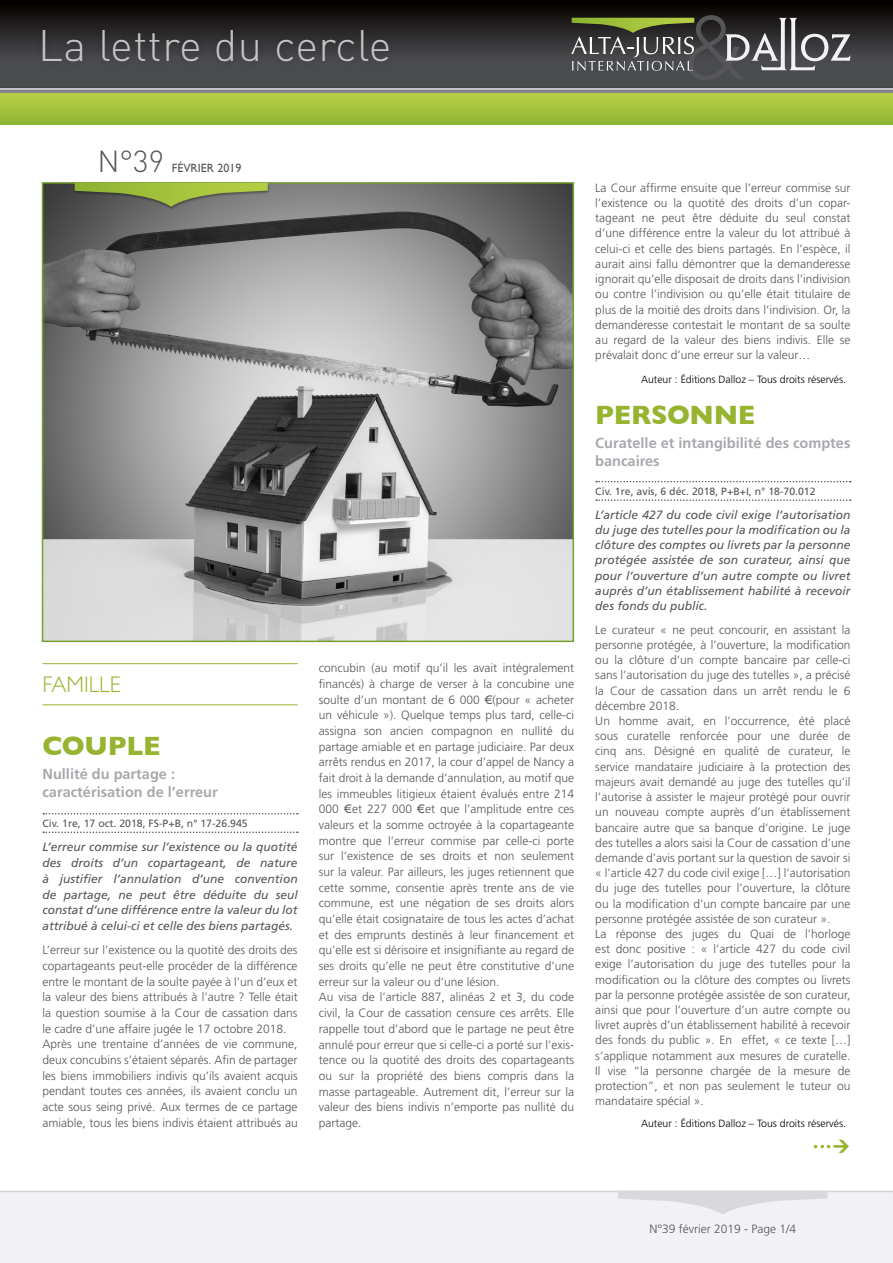
<style>
.page{position:relative;width:893px;height:1263px;background:#fff}
.page>*{position:absolute;margin:0;border:0;box-sizing:border-box;transform-origin:0 0}
.t1{font:300 95.85px "Gill Sans";color:#565658}
.t2{font:300 43.5px "DIN";letter-spacing:.01em;color:#c5c5c8}
.t3{font:300 30px "DIN";color:#565658}
.t4{font:700 27px "Gill Sans";letter-spacing:-.01em;color:#96b42f}
.t5{font:300 22.5px "Gill Sans";color:#96b42f}
.t6{font:700 14.55px/18.1px "Frutiger";color:#a8a9ae}
.t7{font:300 12px/15.1px "Frutiger";color:#565658}
.t8{font:italic 12px/15.1px "Frutiger";color:#565658;text-align:justify}
.t9{font:12px "Gill Sans";color:#565658}
.t10{font:300 10.5px "Frutiger";color:#000}
.t11{font:10.5px "Frutiger";color:#565658}
</style>
<div class="page">
<div style="left:0;top:1190px;width:893px;height:73px;background:#f2f1f3"></div>
<hr style="left:43px;top:663px;width:255px;height:1px;background:#96b42f">
<hr style="left:43px;top:704px;width:255px;height:1px;background:#96b42f">
<svg style="left:43px;top:813px;width:255px;height:1px"></svg>
<svg style="left:43px;top:831px;width:255px;height:2px"></svg>
<svg style="left:596px;top:481px;width:255px;height:1px"></svg>
<svg style="left:596px;top:499px;width:255px;height:2px"></svg>
<img style="left:45px;top:185px;width:526px;height:454px">
<div style="left:42px;top:182px;width:532px;height:460px;border:2px solid #76a02d"></div>
<svg style="left:0;top:0;width:893px;height:87px;background:#2d2d2d"></svg>
<div style="left:35px;top:22px;width:362px;height:47px;background:#000;opacity:.2"></div>
<svg style="left:0;top:93px;width:893px;height:31px;background:#a3c23c"></svg>
<hr style="left:0;top:87px;width:893px;height:2px;background:#47453e">
<hr style="left:0;top:89px;width:893px;height:2px;background:#c3c4c7">
<hr style="left:0;top:90px;width:893px;height:2px;background:#7d7a7a">
<hr style="left:0;top:91px;width:893px;height:2px;background:#88878a">
<svg style="left:571px;top:18px;width:123px;height:53px;background:#606452"></svg>
<svg style="left:725px;top:18px;width:126px;height:52px"></svg>
<svg style="left:618px;top:1191px;width:210px;height:24px"></svg>
<div style="left:73px;top:183px;width:197px;height:28px;background:#000;opacity:.33"></div>
<svg style="left:75px;top:183px;width:193px;height:24px;background:#849350"></svg>
<h2 class="t2" style="left:38px;top:19px;width:355px">La lettre du cercle</h2>
<h1 class="t1" style="left:685px;top:-28px;width:60px">&amp;</h1>
<h3 class="t3" style="left:97px;top:143px;width:68px">N°39</h3>
<p class="t9" style="left:172px;top:161px;width:71px">FÉVRIER 2019</p>
<h3 class="t5" style="left:43px;top:667px;width:80px">FAMILLE</h3>
<h3 class="t4" style="left:43px;top:724px;width:120px">COUPLE</h3>
<p class="t6" style="left:43px;top:765px;width:177px">Nullité du partage : caractérisation de l’erreur</p>
<p class="t11" style="left:43px;top:817px;width:207px">Civ. 1re, 17 oct. 2018, FS-P+B, n° 17-26.945</p>
<p class="t8" style="left:43px;top:839px;width:257px;line-height:15.8px">L’erreur commise sur l’existence ou la quotité des droits d’un copartageant, de nature à justifier l’annulation d’une convention de partage, ne peut être déduite du seul constat d’une différence entre la valeur du lot attribué à celui-ci et celle des biens partagés.</p>
<p class="t7" style="left:43px;top:942px;width:257px;line-height:15.8px">L’erreur sur l’existence ou la quotité des droits des copartageants peut-elle procéder de la différence entre le montant de la soulte payée à l’un d’eux et la valeur des biens attribués à l’autre ? Telle était la question soumise à la Cour de cassation dans le cadre d’une affaire jugée le 17 octobre 2018.<br>Après une trentaine d’années de vie commune, deux concubins s’étaient séparés. Afin de partager les biens immobiliers indivis qu’ils avaient acquis pendant toutes ces années, ils avaient conclu un acte sous seing privé. Aux termes de ce partage amiable, tous les biens indivis étaient attribués au</p>
<p class="t7" style="left:319px;top:660px;width:257px;line-height:15.6px">concubin (au motif qu’il les avait intégralement financés) à charge de verser à la concubine une soulte d’un montant de 6 000 € (pour « acheter un véhicule »). Quelque temps plus tard, celle-ci assigna son ancien compagnon en nullité du partage amiable et en partage judiciaire. Par deux arrêts rendus en 2017, la cour d’appel de Nancy a fait droit à la demande d’annulation, au motif que les immeubles litigieux étaient évalués entre 214<br>000 € et 227 000 € et que l’amplitude entre ces valeurs et la somme octroyée à la copartageante montre que l’erreur commise par celle-ci porte sur l’existence de ses droits et non seulement sur la valeur. Par ailleurs, les juges retiennent que cette somme, consentie après trente ans de vie commune, est une négation de ses droits alors qu’elle était cosignataire de tous les actes d’achat et des emprunts destinés à leur financement et qu’elle est si dérisoire et insignifiante au regard de ses droits qu’elle ne peut être constitutive d’une erreur sur la valeur ou d’une lésion.<br>Au visa de l’article 887, alinéas 2 et 3, du code civil, la Cour de cassation censure ces arrêts. Elle rappelle tout d’abord que le partage ne peut être annulé pour erreur que si celle-ci a porté sur l’exis&shy;tence ou la quotité des droits des copartageants ou sur la propriété des biens compris dans la masse partageable. Autrement dit, l’erreur sur la valeur des biens indivis n’emporte pas nullité du partage.</p>
<p class="t7" style="left:595px;top:180px;width:257px;text-align:justify">La Cour affirme ensuite que l’erreur commise sur l’existence ou la quotité des droits d’un copar&shy;tageant ne peut être déduite du seul constat d’une différence entre la valeur du lot attribué à celui-ci et celle des biens partagés. En l’espèce, il aurait ainsi fallu démontrer que la demanderesse ignorait qu’elle disposait de droits dans l’indivision ou contre l’indivision ou qu’elle était titulaire de plus de la moitié des droits dans l’indivision. Or, la demanderesse contestait le montant de sa soulte au regard de la valeur des biens indivis. Elle se prévalait donc d’une erreur sur la valeur…</p>
<p class="t10" style="left:641px;top:373px;width:207px">Auteur : Éditions Dalloz – Tous droits réservés.</p>
<h3 class="t4" style="left:595px;top:393px;width:162px">PERSONNE</h3>
<p class="t6" style="left:595px;top:434px;width:257px;line-height:17.7px">Curatelle et intangibilité des comptes bancaires</p>
<p class="t11" style="left:595px;top:485px;width:222px">Civ. 1re, avis, 6 déc. 2018, P+B+I, n° 18-70.012</p>
<p class="t8" style="left:595px;top:507px;width:257px">L’article 427 du code civil exige l’autorisation du juge des tutelles pour la modification ou la clôture des comptes ou livrets par la personne protégée assistée de son curateur, ainsi que pour l’ouverture d’un autre compte ou livret auprès d’un établissement habilité à recevoir des fonds du public.</p>
<p class="t7" style="left:595px;top:622px;width:257px">Le curateur « ne peut concourir, en assistant la personne protégée, à l’ouverture, la modification ou la clôture d’un compte bancaire par celle-ci sans l’autorisation du juge des tutelles », a précisé la Cour de cassation dans un arrêt rendu le 6 décembre 2018.<br>Un homme avait, en l’occurrence, été placé sous curatelle renforcée pour une durée de cinq ans. Désigné en qualité de curateur, le service mandataire judiciaire à la protection des majeurs avait demandé au juge des tutelles qu’il l’autorise à assister le majeur protégé pour ouvrir un nouveau compte auprès d’un établissement bancaire autre que sa banque d’origine. Le juge des tutelles a alors saisi la Cour de cassation d’une demande d’avis portant sur la question de savoir si « l’article 427 du code civil exige […] l’autorisation du juge des tutelles pour l’ouverture, la clôture ou la modification d’un compte bancaire par une personne protégée assistée de son curateur ».<br>La réponse des juges du Quai de l’horloge est donc positive : « l’article 427 du code civil exige l’autorisation du juge des tutelles pour la modification ou la clôture des comptes ou livrets par la personne protégée assistée de son curateur, ainsi que pour l’ouverture d’un autre compte ou livret auprès d’un établissement habilité à recevoir des fonds du public ». En effet, « ce texte […] s’applique notamment aux mesures de curatelle.<br>Il vise “la personne chargée de la mesure de protection”, et non pas seulement le tuteur ou mandataire spécial ».</p>
<p class="t10" style="left:641px;top:1117px;width:207px">Auteur : Éditions Dalloz – Tous droits réservés.</p>
<p class="t7" style="left:649px;top:1221px;width:148px">N°39 février 2019 - Page 1/4</p>
</div>
